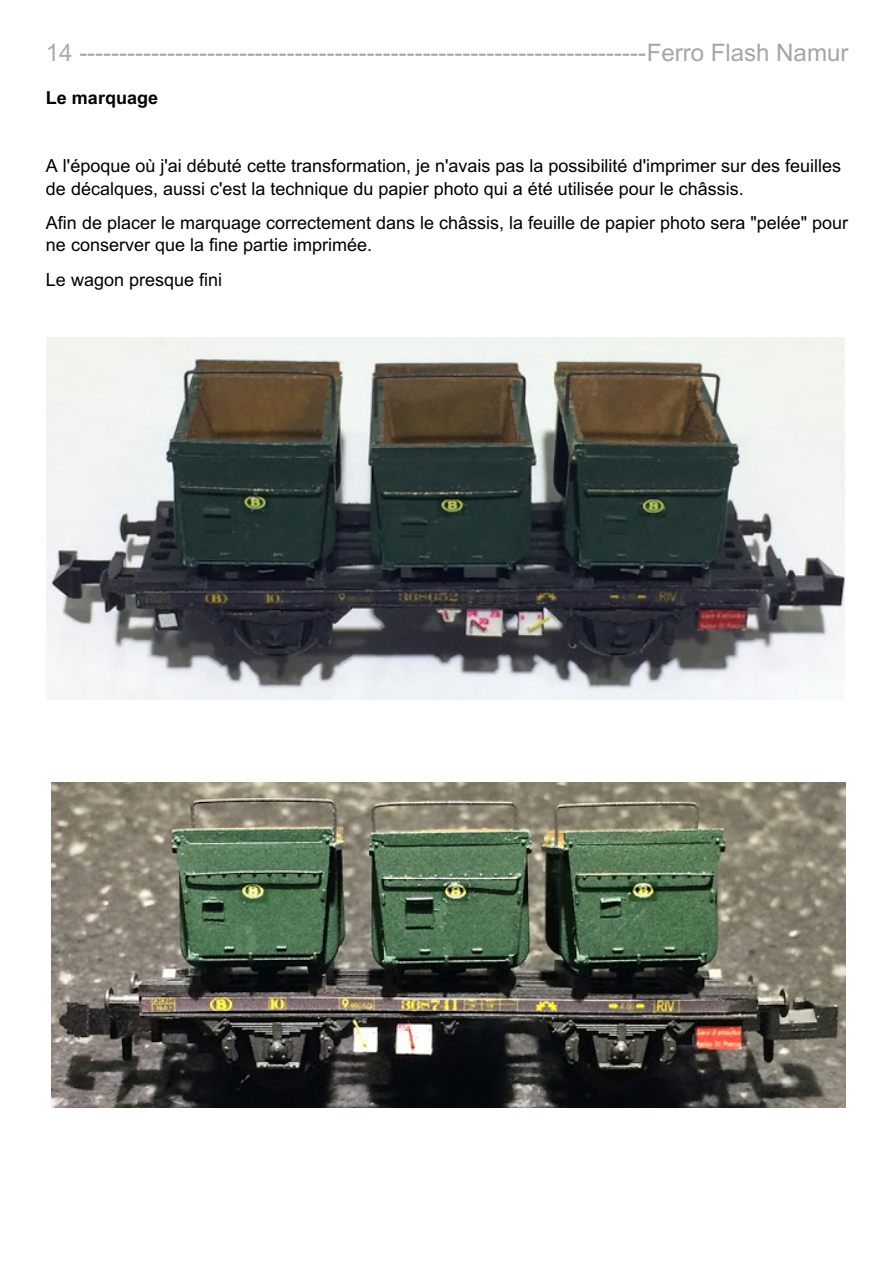
<style>
.page{position:relative;width:893px;height:1263px;background:#fff}
.page>*{position:absolute;margin:0;border:0;box-sizing:border-box;transform-origin:0 0}
.t1{font:24.15px "Arial";color:#a6a6a6}
.t2{font:18px/22.4px "Arial";color:#000}
.t3{font:700 18px "Arial";color:#000}
.s1{color:#aeaaaa}
</style>
<div class="page">
<img style="left:46px;top:337px;width:799px;height:362px">
<img style="left:51px;top:782px;width:794px;height:325px">
<p class="t1" style="left:46px;top:36px;width:804px"><span class="s1">14</span> -----------------------------------------------------------------------Ferro Flash Namur</p>
<p class="t3" style="left:46px;top:85px;width:114px">Le marquage</p>
<p class="t2" style="left:46px;top:155px;width:797px">A l'époque où j'ai débuté cette transformation, je n'avais pas la possibilité d'imprimer sur des feuilles de décalques, aussi c'est la technique du papier photo qui a été utilisée pour le châssis.</p>
<p class="t2" style="left:46px;top:211px;width:804px">Afin de placer le marquage correctement dans le châssis, la feuille de papier photo sera "pelée" pour ne conserver que la fine partie imprimée.</p>
<p class="t2" style="left:46px;top:268px;width:178px">Le wagon presque fini</p>
</div>
